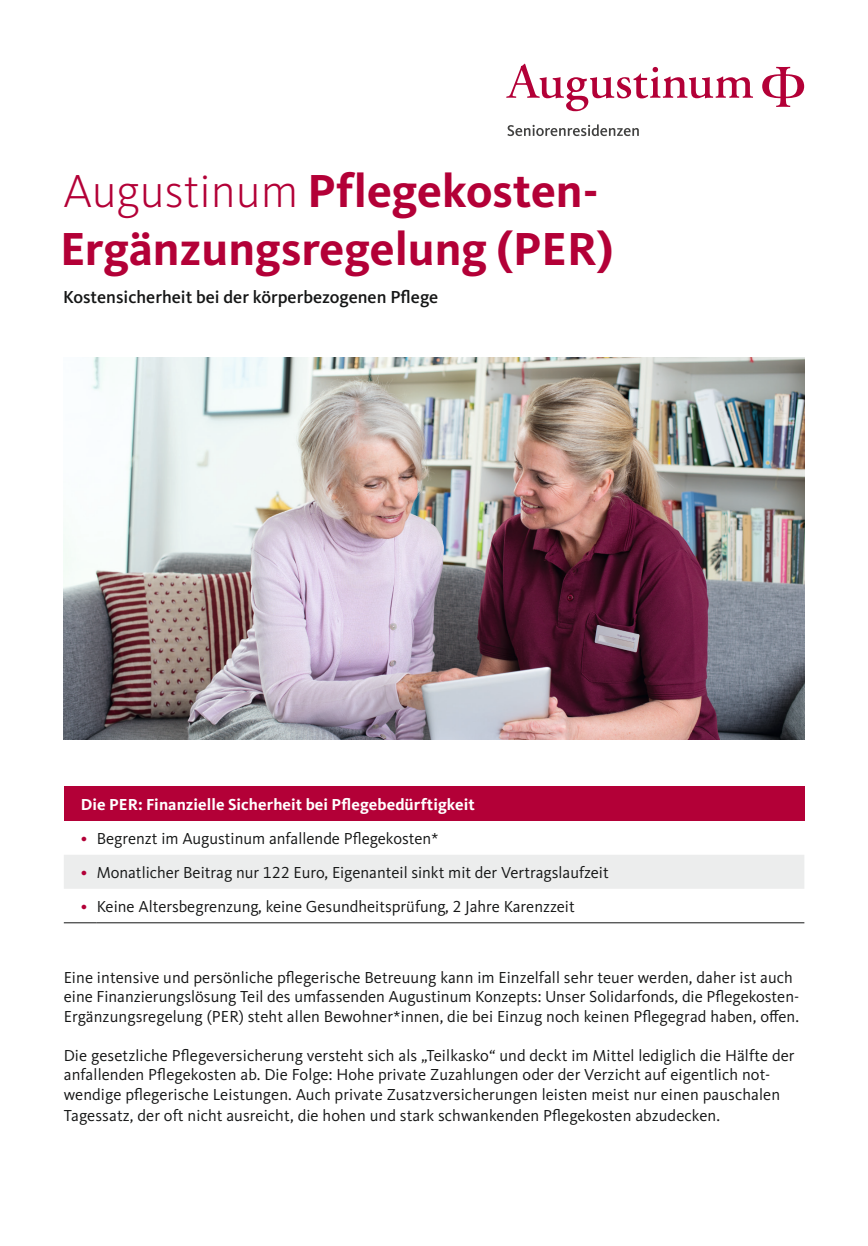
<style>
.page{position:relative;width:868px;height:1246px;background:#fff}
.page>*{position:absolute;margin:0;border:0;box-sizing:border-box;transform-origin:0 0}
.Fact_Headline_28_26{font:700 48px/58.5px "Kievit Pro";color:#b30037}
.Fact_Subline_12_14{font:500 18px "Kievit Pro";color:#151616}
.Fact_Copy_10_14{font:16.5px/19.5px "Kievit Pro";letter-spacing:.005em;color:#151616}
.Tabelle_Inhalt_10_14{font:16.5px "Kievit Pro";color:#151616}
.Tabelle_Kopf_12_14{font:700 16.5px "Kievit Pro";letter-spacing:.005em;color:#fff}
.t1{font:500 15px "Kievit Pro";color:#b30037}
.s1{font-weight:300}
</style>
<div class="page">
<img style="left:64px;top:357px;width:740px;height:383px">
<svg style="left:507px;top:124px;width:131px;height:12px"></svg>
<svg style="left:506px;top:64px;width:247px;height:47px"></svg>
<svg style="left:762px;top:67px;width:42px;height:40px"></svg>
<div style="left:64px;top:787px;width:740px;height:34px;background:#b30037"></div>
<div style="left:64px;top:855px;width:740px;height:34px;background:#eceded"></div>
<hr style="left:64px;top:922px;width:33px;height:1px;background:#151616">
<hr style="left:97px;top:922px;width:707px;height:1px;background:#151616">
<p class="Fact_Headline_28_26" style="left:60px;top:161px;width:555px"><span class="s1">Augustinum</span> Pflegekosten-<br>Ergänzungsregelung (PER)</p>
<p class="Fact_Subline_12_14" style="left:63px;top:286px;width:376px">Kostensicherheit bei der körperbezogenen Pflege</p>
<p class="Tabelle_Kopf_12_14" style="left:81px;top:794px;width:395px">Die PER: Finanzielle Sicherheit bei Pflegebedürftigkeit</p>
<p class="t1" style="left:80px;top:829px;width:10px">∙</p>
<p class="Tabelle_Inhalt_10_14" style="left:97px;top:828px;width:343px">Begrenzt im Augustinum anfallende Pflegekosten*</p>
<p class="t1" style="left:80px;top:863px;width:10px">∙</p>
<p class="Tabelle_Inhalt_10_14" style="left:97px;top:863px;width:513px">Monatlicher Beitrag nur 122 Euro, Eigenanteil sinkt mit der Vertragslaufzeit</p>
<p class="t1" style="left:80px;top:897px;width:10px">∙</p>
<p class="Tabelle_Inhalt_10_14" style="left:97px;top:897px;width:479px">Keine Altersbegrenzung, keine Gesundheitsprüfung, 2 Jahre Karenzzeit</p>
<p class="Fact_Copy_10_14" style="left:64px;top:967px;width:736px">Eine intensive und persönliche pflegerische Betreuung kann im Einzelfall sehr teuer werden, daher ist auch eine Finanzierungslösung Teil des umfassenden Augustinum Konzepts: Unser Solidarfonds, die Pflegekosten-<br>Ergänzungsregelung (PER) steht allen Bewohner*innen, die bei Einzug noch keinen Pflegegrad haben, offen.</p>
<p class="Fact_Copy_10_14" style="left:64px;top:1045px;width:732px">Die gesetzliche Pflegeversicherung versteht sich als „Teilkasko“ und deckt im Mittel lediglich die Hälfte der anfallenden Pflegekosten ab. Die Folge: Hohe private Zuzahlungen oder der Verzicht auf eigentlich not&shy;wendige pflegerische Leistungen. Auch private Zusatzversicherungen leisten meist nur einen pauschalen</p>
<p class="Fact_Copy_10_14" style="left:64px;top:1105px;width:657px">Tagessatz, der oft nicht ausreicht, die hohen und stark schwankenden Pflegekosten abzudecken.</p>
</div>
